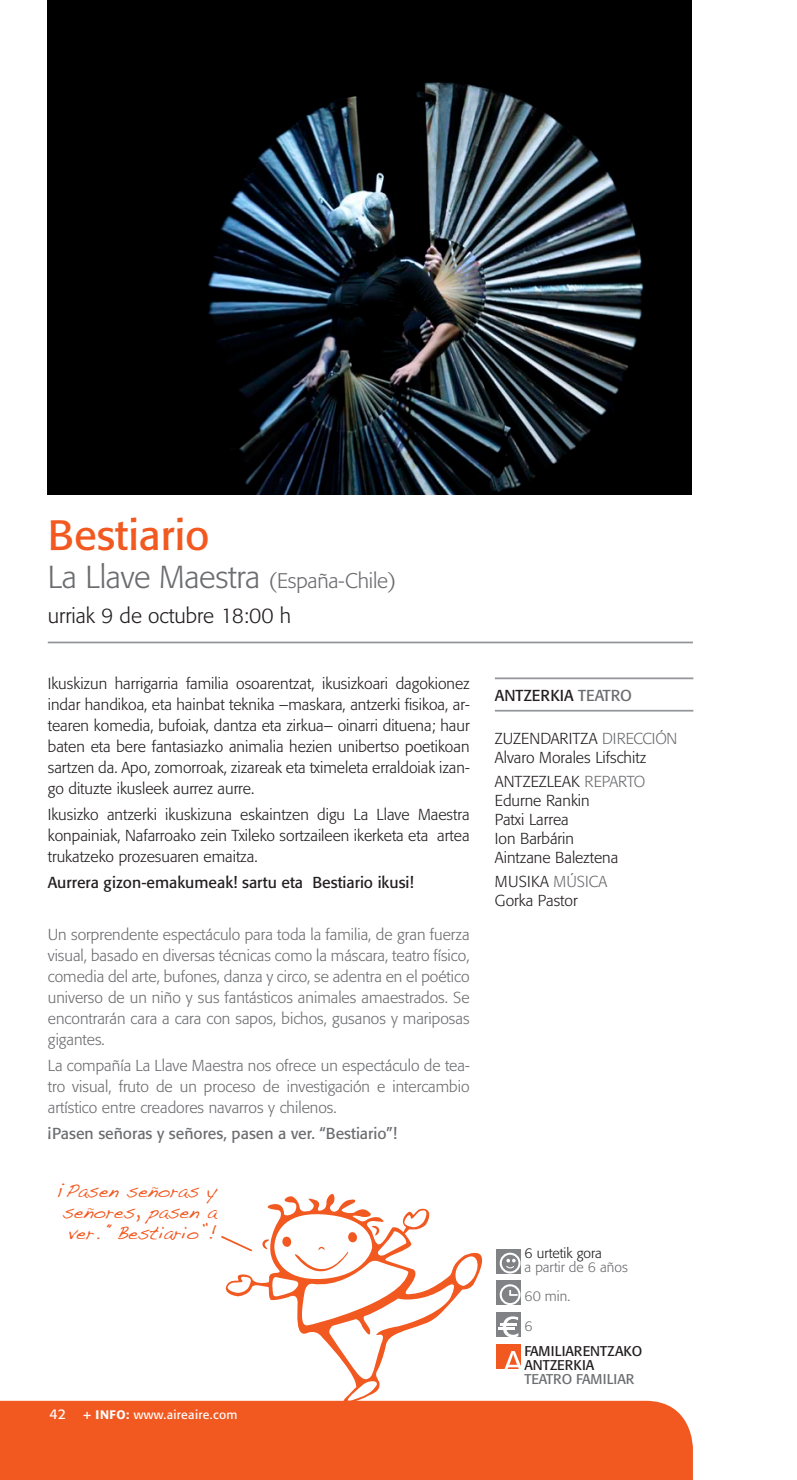
<style>
.page{position:relative;width:797px;height:1480px;background:#fff}
.page>*{position:absolute;margin:0;border:0;box-sizing:border-box;transform-origin:0 0}
.t1{font:42px "Formata";color:#f15921}
.t2{font:300 31.5px "Formata";letter-spacing:-.01em;color:#6c6d70}
.t3{font:300 21px "Formata";color:#231f20}
.t4{font:19.25px/21px "Handwriting Dakota";color:#f15921;text-align:right}
.t5{font:300 15.75px/21px "Formata";color:#231f20}
.t6{font:300 15.75px/21px "Formata";color:#6c6d70;text-align:justify}
.t7{font:15.75px "Formata";color:#231f20}
.t8{font:15.75px "Formata";color:#6c6d70}
.t9{font:14px/14px "Formata";color:#231f20}
.t10{font:300 14px/30.1px "Formata";color:#6c6d70}
.t11{font:14px "Formata";color:#6c6d70}
.t12{font:300 14px "Formata";color:#231f20}
.t13{font:12.25px "Formata";letter-spacing:.03em;color:#fff}
.s1{font-size:21px}
.s2{font-size:14px}
.s3{font-weight:500}
.s4{color:#6c6d70}
</style>
<div class="page">
<img style="left:48px;top:0;width:643px;height:494px">
<div style="left:0;top:1401px;width:693px;height:79px;background:#f15921"></div>
<div style="left:495px;top:1280px;width:25px;height:25px;background:#808285"></div>
<svg style="left:501px;top:1285px;width:18px;height:19px"></svg>
<div style="left:499px;top:1284px;width:21px;height:21px;border:2px solid #fff;border-radius:50%"></div>
<svg style="left:509px;top:1290px;width:8px;height:6px"></svg>
<div style="left:495px;top:1312px;width:25px;height:25px;background:#808285"></div>
<svg style="left:498px;top:1316px;width:20px;height:21px"></svg>
<hr style="left:48px;top:642px;width:645px;height:1px;background:#939598">
<hr style="left:495px;top:710px;width:198px;height:2px;background:#939598">
<hr style="left:495px;top:677px;width:198px;height:2px;background:#939598">
<svg style="left:497px;top:1249px;width:23px;height:24px"></svg>
<svg style="left:501px;top:1254px;width:18px;height:18px"></svg>
<div style="left:499px;top:1253px;width:21px;height:21px;border:2px solid #fff;border-radius:50%"></div>
<svg style="left:505px;top:1259px;width:11px;height:10px"></svg>
<div style="left:495px;top:1345px;width:25px;height:24px;background:#f15921"></div>
<svg style="left:504px;top:1351px;width:16px;height:18px"></svg>
<svg style="left:221px;top:1194px;width:276px;height:216px"></svg>
<svg style="left:221px;top:1234px;width:33px;height:19px"></svg>
<h1 class="t1" style="left:48px;top:517px;width:163px">Bestiario</h1>
<h2 class="t2" style="left:48px;top:563px;width:350px">La Llave Maestra <span class="s1">(España-Chile)</span></h2>
<h3 class="t3" style="left:48px;top:607px;width:245px">urriak 9 de octubre 18:00 h</h3>
<p class="t5" style="left:48px;top:674px;width:423px;text-align:justify">Ikuskizun harrigarria familia osoarentzat, ikusizkoari dagokionez indar handikoa, eta hainbat teknika –maskara, antzerki fisikoa, ar&shy;tearen komedia, bufoiak, dantza eta zirkua– oinarri dituena; haur baten eta bere fantasiazko animalia hezien unibertso poetikoan sartzen da. Apo, zomorroak, zizareak eta tximeleta erraldoiak izan&shy;go dituzte ikusleek aurrez aurre.</p>
<p class="t5" style="left:48px;top:805px;width:423px;text-align:justify">Ikusizko antzerki ikuskizuna eskaintzen digu La Llave Maestra konpainiak, Nafarroako zein Txileko sortzaileen ikerketa eta artea trukatzeko prozesuaren emaitza.</p>
<p class="t7" style="left:48px;top:876px;width:367px">Aurrera gizon-emakumeak! sartu eta Bestiario ikusi!</p>
<p class="t6" style="left:48px;top:925px;width:423px">Un sorprendente espectáculo para toda la familia, de gran fuerza visual, basado en diversas técnicas como la máscara, teatro físico, comedia del arte, bufones, danza y circo, se adentra en el poético universo de un niño y sus fantásticos animales amaestrados. Se encontrarán cara a cara con sapos, bichos, gusanos y mariposas gigantes.</p>
<p class="t6" style="left:48px;top:1056px;width:423px">La compañía La Llave Maestra nos ofrece un espectáculo de tea&shy;tro visual, fruto de un proceso de investigación e intercambio artístico entre creadores navarros y chilenos.</p>
<p class="t8" style="left:48px;top:1126px;width:351px">¡Pasen señoras y señores, pasen a ver. “Bestiario”!</p>
<p class="t4" style="left:56px;top:1180px;width:162px">¡Pasen señoras y señores, pasen a ver. “Bestiario”!</p>
<p class="t13" style="left:50px;top:1409px;width:189px"><span class="s2">42</span> <span class="s3">+ INFO:</span> www.aireaire.com</p>
<p class="t7" style="left:495px;top:689px;width:139px">ANTZERKIA <span class="s4">TEATRO</span></p>
<p class="t5" style="left:495px;top:731px;width:184px;line-height:18.9px">ZUZENDARITZA <span class="s4">DIRECCIÓN<br></span>Alvaro Morales Lifschitz</p>
<p class="t5" style="left:495px;top:773px;width:152px;line-height:18.9px">ANTZEZLEAK <span class="s4">REPARTO<br></span>Edurne Rankin<br>Patxi Larrea<br>Ion Barbárin<br>Aintzane Baleztena</p>
<p class="t5" style="left:495px;top:873px;width:114px;line-height:18.9px">MUSIKA <span class="s4">MÚSICA<br></span>Gorka Pastor</p>
<p class="t12" style="left:524px;top:1247px;width:79px">6 urtetik gora</p>
<p class="t10" style="left:524px;top:1253px;width:105px">a partir de 6 años</p>
<p class="t10" style="left:524px;top:1282px;width:47px">60 min.<br>6</p>
<p class="t9" style="left:524px;top:1345px;width:119px">FAMILIARENTZAKO<br>ANTZERKIA</p>
<p class="t11" style="left:524px;top:1372px;width:111px">TEATRO FAMILIAR</p>
</div>
